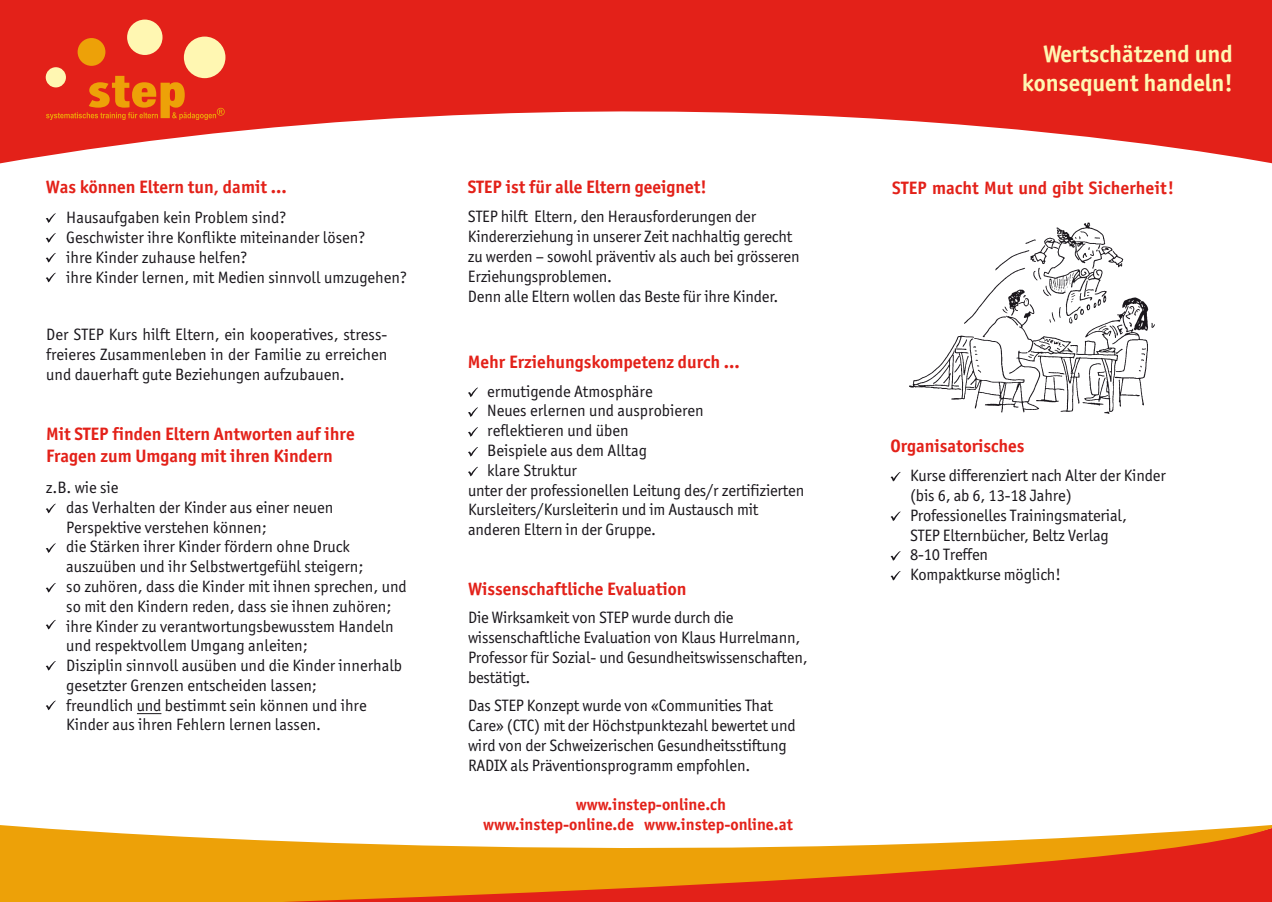
<style>
.page{position:relative;width:1272px;height:902px;background:#fff}
.page>*{position:absolute;margin:0;border:0;box-sizing:border-box;transform-origin:0 0}
.t1{font:700 24px/28.8px "Officina Sans ITC Pro";color:#fff7b2;text-align:right}
.t2{font:700 18px/21.6px "Officina Sans ITC Pro";color:#e32119}
.t3{font:700 18px "Officina Sans";color:#e32119}
.t4{font:16.5px/19.8px "Officina Sans ITC Pro";letter-spacing:-.01em;color:#1a171c}
.t5{font:700 16.5px/19.4px "Officina Sans ITC Pro";color:#e32119}
</style>
<div class="page">
<svg style="left:468px;top:387px;width:10px;height:10px"></svg>
<svg style="left:468px;top:407px;width:10px;height:10px"></svg>
<svg style="left:468px;top:427px;width:10px;height:10px"></svg>
<svg style="left:468px;top:447px;width:10px;height:9px"></svg>
<svg style="left:468px;top:466px;width:10px;height:10px"></svg>
<svg style="left:0;top:825px;width:1271px;height:76px;fill:#eda108"></svg>
<svg style="left:46px;top:213px;width:10px;height:10px"></svg>
<svg style="left:46px;top:233px;width:10px;height:10px"></svg>
<svg style="left:46px;top:253px;width:10px;height:9px"></svg>
<svg style="left:46px;top:273px;width:10px;height:9px"></svg>
<svg style="left:46px;top:503px;width:10px;height:10px"></svg>
<svg style="left:46px;top:543px;width:10px;height:10px"></svg>
<svg style="left:46px;top:583px;width:10px;height:9px"></svg>
<svg style="left:46px;top:619px;width:10px;height:10px"></svg>
<svg style="left:46px;top:661px;width:10px;height:9px"></svg>
<svg style="left:46px;top:700px;width:10px;height:10px"></svg>
<svg style="left:137px;top:713px;width:24px;height:1px"></svg>
<svg style="left:0;top:0;width:1271px;height:164px;fill:#e32119"></svg>
<div style="left:184px;top:37px;width:41px;height:41px;background:#fff7b2;border-radius:50%"></div>
<div style="left:127px;top:20px;width:35px;height:35px;background:#fff7b2;border-radius:50%"></div>
<div style="left:78px;top:38px;width:27px;height:28px;background:#eda108;border-radius:50%"></div>
<div style="left:46px;top:67px;width:20px;height:20px;background:#fff7b2;border-radius:50%"></div>
<svg style="left:46px;top:76px;width:179px;height:44px;background:#e64918"></svg>
<svg style="left:890px;top:472px;width:10px;height:9px"></svg>
<svg style="left:890px;top:511px;width:10px;height:10px"></svg>
<svg style="left:890px;top:551px;width:10px;height:9px"></svg>
<svg style="left:890px;top:571px;width:10px;height:9px"></svg>
<img style="left:909px;top:222px;width:246px;height:192px">
<p class="t2" style="left:46px;top:176px;width:242px">Was können Eltern tun, damit …</p>
<p class="t4" style="left:66px;top:208px;width:342px">Hausaufgaben kein Problem sind?<br>Geschwister ihre Konflikte miteinander lösen?<br>ihre Kinder zuhause helfen?<br>ihre Kinder lernen, mit Medien sinnvoll umzugehen?</p>
<p class="t4" style="left:46px;top:324px;width:342px;text-align:justify">Der STEP Kurs hilft Eltern, ein kooperatives, stress&shy;freieres Zusammenleben in der Familie zu erreichen und dauerhaft gute Beziehungen aufzubauen.</p>
<p class="t2" style="left:46px;top:423px;width:310px">Mit STEP finden Eltern Antworten auf ihre<br>Fragen zum Umgang mit ihren Kindern</p>
<p class="t4" style="left:66px;top:477px;width:342px;text-indent:-21px">z.B. wie sie<br>das Verhalten der Kinder aus einer neuen Perspektive verstehen können;<br>die Stärken ihrer Kinder fördern ohne Druck auszuüben und ihr Selbstwertgefühl steigern;<br>so zuhören, dass die Kinder mit ihnen sprechen, und so mit den Kindern reden, dass sie ihnen zuhören; ihre Kinder zu verantwortungsbewusstem Handeln und respektvollem Umgang anleiten;<br>Disziplin sinnvoll ausüben und die Kinder innerhalb gesetzter Grenzen entscheiden lassen;<br>freundlich und bestimmt sein können und ihre Kinder aus ihren Fehlern lernen lassen.</p>
<p class="t2" style="left:468px;top:175px;width:240px">STEP ist für alle Eltern geeignet!</p>
<p class="t4" style="left:468px;top:206px;width:333px">STEP hilft Eltern, den Herausforderungen der Kindererziehung in unserer Zeit nachhaltig gerecht zu werden – sowohl präventiv als auch bei grösseren Erziehungsproblemen.<br>Denn alle Eltern wollen das Beste für ihre Kinder.</p>
<p class="t2" style="left:468px;top:350px;width:273px">Mehr Erziehungskompetenz durch ...</p>
<p class="t4" style="left:487px;top:381px;width:218px">ermutigende Atmosphäre<br>Neues erlernen und ausprobieren reflektieren und üben<br>Beispiele aus dem Alltag<br>klare Struktur</p>
<p class="t4" style="left:468px;top:480px;width:338px">unter der professionellen Leitung des/r zertifizierten<br>Kursleiters/Kursleiterin und im Austausch mit anderen Eltern in der Gruppe.</p>
<p class="t2" style="left:468px;top:577px;width:220px">Wissenschaftliche Evaluation</p>
<p class="t4" style="left:468px;top:607px;width:341px">Die Wirksamkeit von STEP wurde durch die wissenschaftliche Evaluation von Klaus Hurrelmann, Professor für Sozial- und Gesundheitswissenschaften, bestätigt.</p>
<p class="t4" style="left:468px;top:695px;width:329px">Das STEP Konzept wurde von «Communities That Care» (CTC) mit der Höchstpunktezahl bewertet und wird von der Schweizerischen Gesundheitsstiftung RADIX als Präventionsprogramm empfohlen.</p>
<p class="t5" style="left:483px;top:794px;width:311px;text-indent:93px">www.instep-online.ch www.instep-online.de www.instep-online.at</p>
<h1 class="t1" style="left:1021px;top:39px;width:213px">Wertschätzend und konsequent handeln!</h1>
<p class="t3" style="left:892px;top:176px;width:283px">STEP macht Mut und gibt Sicherheit!</p>
<p class="t2" style="left:890px;top:435px;width:135px">Organisatorisches</p>
<p class="t4" style="left:910px;top:465px;width:257px">Kurse differenziert nach Alter der Kinder (bis 6, ab 6, 13-18 Jahre)<br>Professionelles Trainingsmaterial,<br>STEP Elternbücher, Beltz Verlag<br>8-10 Treffen<br>Kompaktkurse möglich!</p>
</div>
